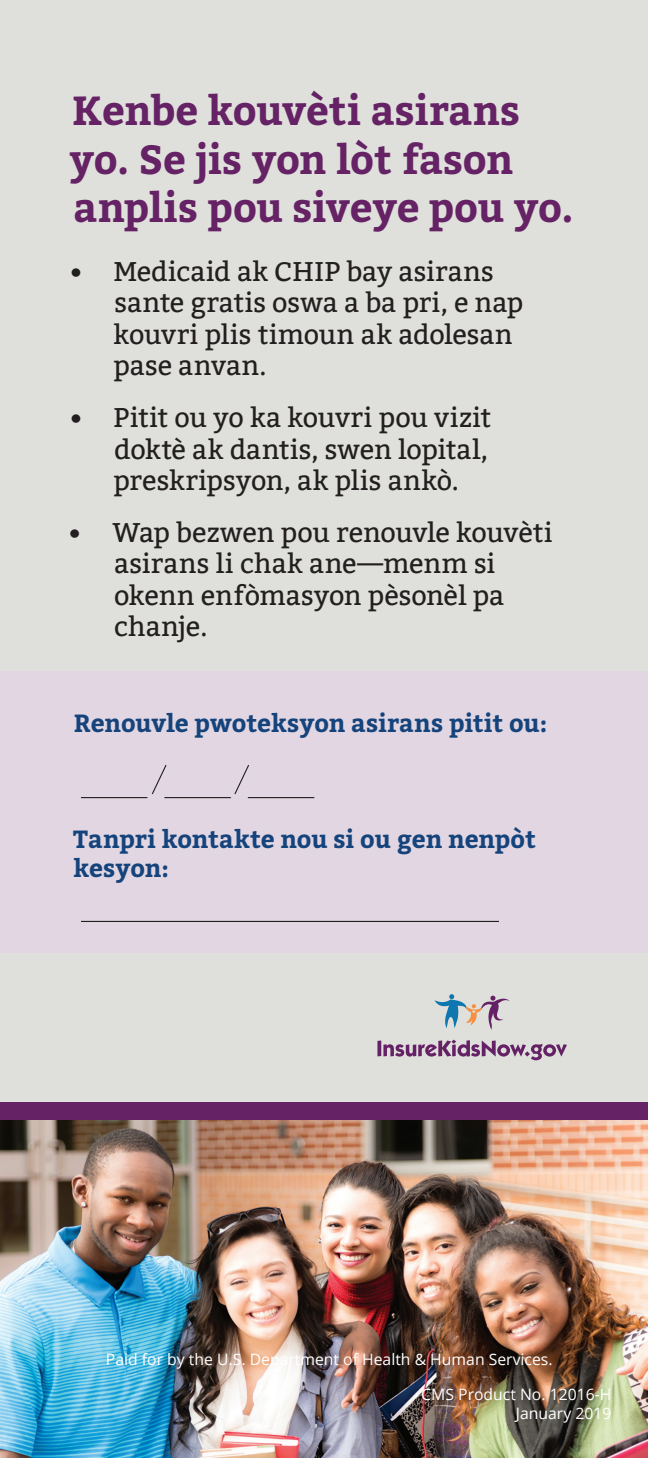
<style>
.page{position:relative;width:648px;height:1458px;background:#dfe0db}
.page>*{position:absolute;margin:0;border:0;box-sizing:border-box;transform-origin:0 0}
.t1{font:700 40.5px/48.6px "Bitter";letter-spacing:-.005em;color:#652265}
.t2{font:27px/31.5px "Bitter";letter-spacing:-.005em;color:#231f20}
.t3{font:700 24.75px/29.7px "Bitter";color:#15437c}
.Bullets{font:15.75px/18.9px "Open Sans";color:#fff;text-align:right}
</style>
<div class="page">
<img style="left:0;top:1120px;width:648px;height:338px">
<svg style="left:435px;top:994px;width:75px;height:36px"></svg>
<svg style="left:377px;top:1041px;width:4px;height:15px"></svg>
<svg style="left:383px;top:1040px;width:184px;height:20px"></svg>
<div style="left:0;top:1102px;width:648px;height:18px;background:#652265"></div>
<div style="left:0;top:671px;width:648px;height:282px;background:#e1d6e1"></div>
<hr style="left:81px;top:921px;width:418px;height:1px;background:#231f20">
<hr style="left:81px;top:797px;width:66px;height:1px;background:#231f20">
<hr style="left:164px;top:797px;width:67px;height:1px;background:#231f20">
<hr style="left:248px;top:797px;width:66px;height:1px;background:#231f20">
<svg style="left:234px;top:765px;width:15px;height:30px"></svg>
<svg style="left:151px;top:765px;width:16px;height:30px"></svg>
<h1 class="t1" style="left:70px;top:87px;width:505px">Kenbe kouvèti asirans yo. Se jis yon lòt fason anplis pou siveye pou yo.</h1>
<p class="t2" style="left:114px;top:256px;width:411px;text-indent:-44px">• Medicaid ak CHIP bay asirans sante gratis oswa a ba pri, e nap kouvri plis timoun ak adolesan pase anvan.</p>
<p class="t2" style="left:114px;top:402px;width:379px;text-align:justify;text-indent:-44px">• Pitit ou yo ka kouvri pou vizit doktè ak dantis, swen lopital, preskripsyon, ak plis ankò.</p>
<p class="t2" style="left:114px;top:517px;width:440px;text-indent:-46px">• Wap bezwen pou renouvle kouvèti asirans li chak ane—menm si okenn enfòmasyon pèsonèl pa chanje.</p>
<h2 class="t3" style="left:74px;top:708px;width:475px">Renouvle pwoteksyon asirans pitit ou:</h2>
<h2 class="t3" style="left:73px;top:824px;width:464px">Tanpri kontakte nou si ou gen nenpòt kesyon:</h2>
<p class="Bullets" style="left:106px;top:1349px;width:448px">Paid for by the U.S. Department of Health &amp; Human Services.</p>
<p class="Bullets" style="left:421px;top:1384px;width:192px">CMS Product No. 12016-H<br>January 2019</p>
</div>
